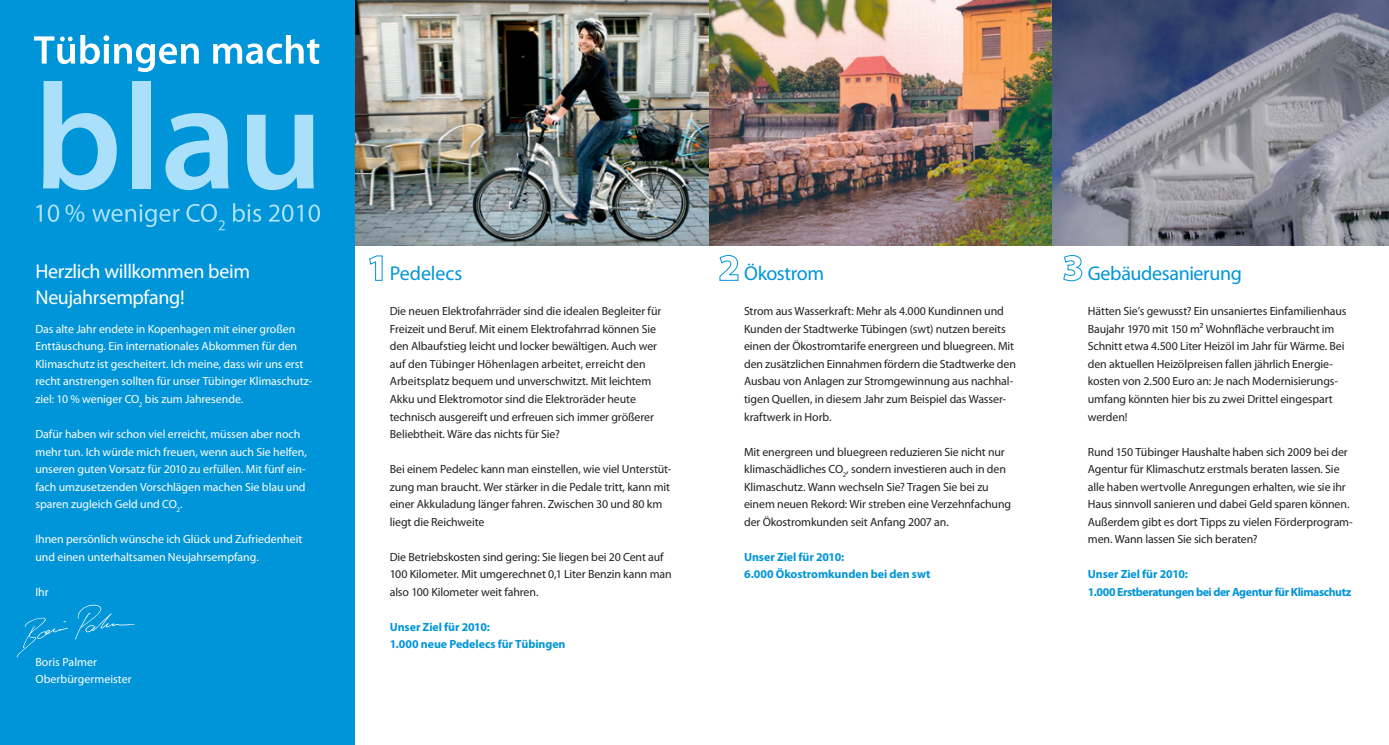
<style>
.page{position:relative;width:1389px;height:745px;background:#fff}
.page>*{position:absolute;margin:0;border:0;box-sizing:border-box;transform-origin:0 0}
.t1{font:20px/26.2px "Myriad Pro";letter-spacing:-.02em;color:#fff}
.t2{font:20px "Myriad Pro";letter-spacing:-.015em;color:#0095d9}
.t3{font:11.88px/17.5px "Myriad Pro";letter-spacing:-.01em;color:#231f20}
.t4{font:11.88px/17.5px "Myriad Pro";letter-spacing:-.005em;color:#fff}
.t5{font:700 11.88px/17.5px "Myriad Pro";letter-spacing:-.005em;color:#0095d9}
.t6{font:700 11.88px/17.5px "Myriad Pro";letter-spacing:-.035em;color:#0095d9}
</style>
<div class="page">
<img style="left:354px;top:0;width:1035px;height:245px">
<div style="left:0;top:245px;width:354px;height:499px;background:#0095d9"></div>
<img style="left:17px;top:604px;width:118px;height:53px">
<div style="left:0;top:0;width:354px;height:262px;background:#0095d9"></div>
<svg style="left:34px;top:35px;width:165px;height:37px"></svg>
<svg style="left:213px;top:35px;width:106px;height:29px"></svg>
<svg style="left:43px;top:81px;width:74px;height:109px"></svg>
<div style="left:132px;top:81px;width:19px;height:107px;background:#aae0f9"></div>
<svg style="left:165px;top:113px;width:64px;height:77px"></svg>
<svg style="left:247px;top:115px;width:67px;height:75px"></svg>
<svg style="left:36px;top:205px;width:6px;height:16px"></svg>
<svg style="left:48px;top:204px;width:11px;height:18px"></svg>
<svg style="left:65px;top:204px;width:19px;height:18px"></svg>
<svg style="left:92px;top:204px;width:88px;height:23px"></svg>
<svg style="left:186px;top:204px;width:39px;height:26px"></svg>
<svg style="left:233px;top:203px;width:28px;height:19px"></svg>
<svg style="left:269px;top:204px;width:34px;height:18px"></svg>
<svg style="left:309px;top:204px;width:11px;height:18px"></svg>
<svg style="left:369px;top:255px;width:14px;height:26px"></svg>
<svg style="left:719px;top:255px;width:20px;height:26px"></svg>
<svg style="left:1063px;top:255px;width:19px;height:26px"></svg>
<h1 class="t1" style="left:35px;top:257px;width:216px">Herzlich willkommen beim<br>Neujahrsempfang!</h1>
<p class="t4" style="left:35px;top:320px;width:278px">Das alte Jahr endete in Kopenhagen mit einer großen Enttäuschung. Ein internationales Abkommen für den Klimaschutz ist gescheitert. Ich meine, dass wir uns erst recht anstrengen sollten für unser Tübinger Klimaschutz&shy;ziel: 10 % weniger CO<sub>2</sub> bis zum Jahresende.</p>
<p class="t4" style="left:35px;top:425px;width:273px">Dafür haben wir schon viel erreicht, müssen aber noch mehr tun. Ich würde mich freuen, wenn auch Sie helfen, unseren guten Vorsatz für 2010 zu erfüllen. Mit fünf ein&shy;fach umzusetzenden Vorschlägen machen Sie blau und sparen zugleich Geld und CO<sub>2</sub>.</p>
<p class="t4" style="left:35px;top:530px;width:268px">Ihnen persönlich wünsche ich Glück und Zufriedenheit und einen unterhaltsamen Neujahrsempfang.</p>
<p class="t4" style="left:35px;top:582px;width:15px">Ihr</p>
<p class="t4" style="left:35px;top:652px;width:98px">Boris Palmer<br>Oberbürgermeister</p>
<h1 class="t2" style="left:390px;top:261px;width:74px">Pedelecs</h1>
<p class="t3" style="left:390px;top:302px;width:273px">Die neuen Elektrofahrräder sind die idealen Begleiter für Freizeit und Beruf. Mit einem Elektrofahrrad können Sie den Albaufstieg leicht und locker bewältigen. Auch wer auf den Tübinger Höhenlagen arbeitet, erreicht den Arbeitsplatz bequem und unverschwitzt. Mit leichtem Akku und Elektromotor sind die Elektroräder heute technisch ausgereift und erfreuen sich immer größerer Beliebtheit. Wäre das nichts für Sie?</p>
<p class="t3" style="left:390px;top:460px;width:283px">Bei einem Pedelec kann man einstellen, wie viel Unterstüt&shy;zung man braucht. Wer stärker in die Pedale tritt, kann mit einer Akkuladung länger fahren. Zwischen 30 und 80 km liegt die Reichweite</p>
<p class="t3" style="left:390px;top:547px;width:283px">Die Betriebskosten sind gering: Sie liegen bei 20 Cent auf<br>100 Kilometer. Mit umgerechnet 0,1 Liter Benzin kann man also 100 Kilometer weit fahren.</p>
<p class="t5" style="left:390px;top:617px;width:177px">Unser Ziel für 2010:<br>1.000 neue Pedelecs für Tübingen</p>
<h1 class="t2" style="left:744px;top:261px;width:82px">Ökostrom</h1>
<p class="t3" style="left:744px;top:302px;width:273px">Strom aus Wasserkraft: Mehr als 4.000 Kundinnen und Kunden der Stadtwerke Tübingen (swt) nutzen bereits einen der Ökostromtarife energreen und bluegreen. Mit den zusätzlichen Einnahmen fördern die Stadtwerke den Ausbau von Anlagen zur Stromgewinnung aus nachhal&shy;tigen Quellen, in diesem Jahr zum Beispiel das Wasser&shy;kraftwerk in Horb.</p>
<p class="t3" style="left:744px;top:442px;width:269px">Mit energreen und bluegreen reduzieren Sie nicht nur klimaschädliches CO<sub>2</sub>, sondern investieren auch in den Klimaschutz. Wann wechseln Sie? Tragen Sie bei zu einem neuen Rekord: Wir streben eine Verzehnfachung der Ökostromkunden seit Anfang 2007 an.</p>
<p class="t5" style="left:744px;top:547px;width:188px">Unser Ziel für 2010:<br>6.000 Ökostromkunden bei den swt</p>
<h1 class="t2" style="left:1088px;top:261px;width:156px">Gebäudesanierung</h1>
<p class="t3" style="left:1088px;top:302px;width:260px">Hätten Sie’s gewusst? Ein unsaniertes Einfamilienhaus Baujahr 1970 mit 150 m² Wohnfläche verbraucht im Schnitt etwa 4.500 Liter Heizöl im Jahr für Wärme. Bei den aktuellen Heizölpreisen fallen jährlich Energie&shy;kosten von 2.500 Euro an: Je nach Modernisierungs&shy;umfang könnten hier bis zu zwei Drittel eingespart werden!</p>
<p class="t3" style="left:1088px;top:442px;width:267px">Rund 150 Tübinger Haushalte haben sich 2009 bei der Agentur für Klimaschutz erstmals beraten lassen. Sie alle haben wertvolle Anregungen erhalten, wie sie ihr Haus sinnvoll sanieren und dabei Geld sparen können.<br>Außerdem gibt es dort Tipps zu vielen Förderprogram&shy;men. Wann lassen Sie sich beraten?</p>
<p class="t6" style="left:1088px;top:564px;width:265px">Unser Ziel für 2010:<br>1.000 Erstberatungen bei der Agentur für Klimaschutz</p>
</div>
